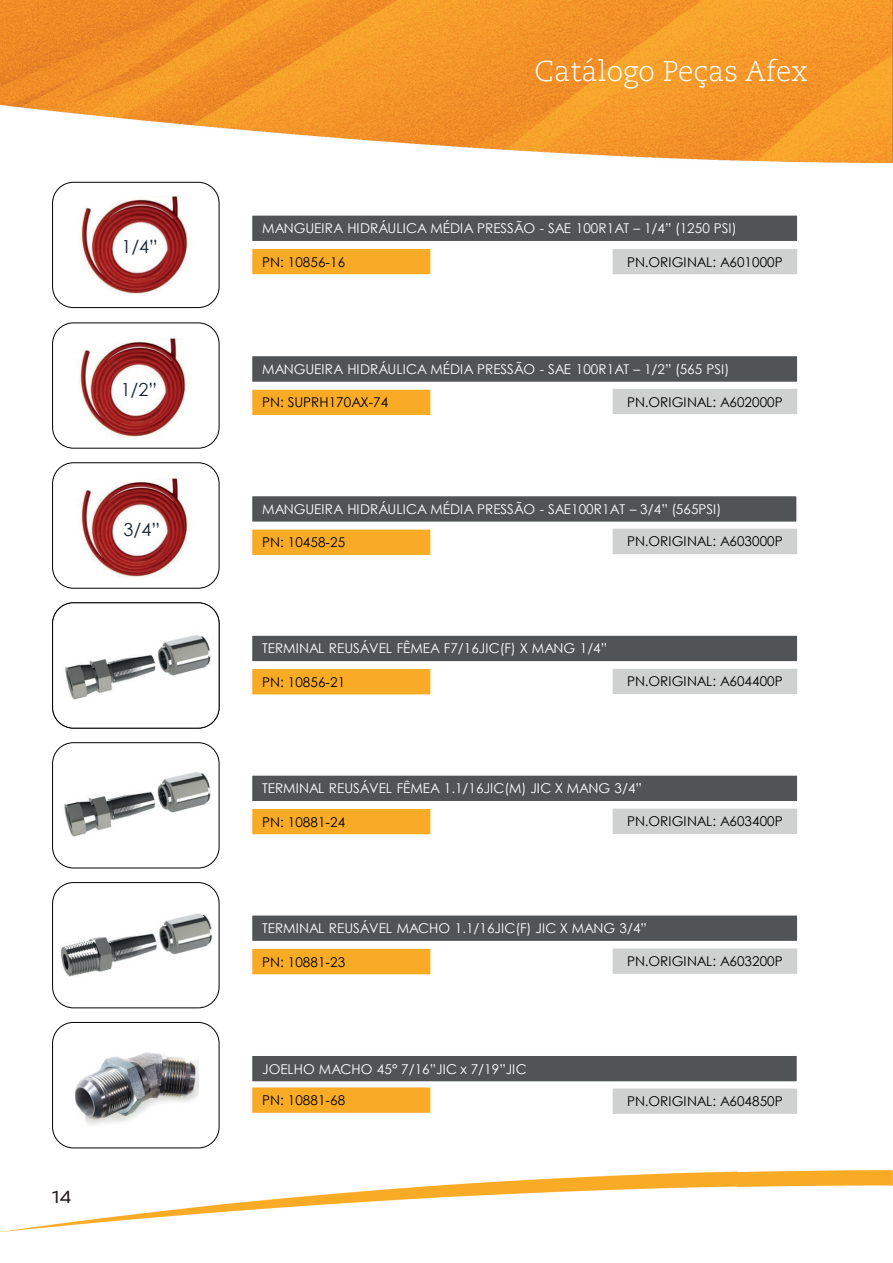
<style>
.page{position:relative;width:893px;height:1263px;background:#fff}
.page>*{position:absolute;margin:0;border:0;box-sizing:border-box;transform-origin:0 0}
.t1{font:300 28.5px "Caecilia LT Pro 45";color:#fff}
.t2{font:18px "Century Gothic";color:#172532}
.t3{font:18px "Canaro";color:#231f20}
.t4{font:13.5px "Century Gothic";color:#fff}
.t5{font:13.5px "Century Gothic";letter-spacing:.005em;color:#000001}
</style>
<div class="page">
<img style="left:0;top:0;width:893px;height:1232px">
<div style="left:52px;top:882px;width:167px;height:126px;background:#fff;border:1px solid #000001;border-radius:21px"></div>
<div style="left:251px;top:1054px;width:547px;height:29px;background:#515455;border:2px solid #fff"></div>
<div style="left:251px;top:1086px;width:181px;height:28px;background:#faab26;border:2px solid #fff"></div>
<div style="left:251px;top:214px;width:548px;height:28px;background:#515455;border:2px solid #fff"></div>
<div style="left:52px;top:182px;width:167px;height:126px;background:#fff;border:1px solid #000001;border-radius:21px"></div>
<div style="left:251px;top:247px;width:181px;height:29px;background:#faab26;border:2px solid #fff"></div>
<div style="left:251px;top:355px;width:548px;height:28px;background:#515455;border:2px solid #fff"></div>
<div style="left:52px;top:322px;width:167px;height:127px;background:#fff;border:1px solid #000001;border-radius:21px"></div>
<div style="left:251px;top:388px;width:181px;height:28px;background:#faab26;border:2px solid #fff"></div>
<div style="left:251px;top:634px;width:548px;height:29px;background:#515455;border:2px solid #fff"></div>
<div style="left:52px;top:462px;width:167px;height:127px;background:#fff;border:1px solid #000001;border-radius:21px"></div>
<div style="left:251px;top:668px;width:181px;height:28px;background:#faab26;border:2px solid #fff"></div>
<div style="left:251px;top:774px;width:548px;height:28px;background:#515455;border:2px solid #fff"></div>
<div style="left:251px;top:807px;width:181px;height:29px;background:#faab26;border:2px solid #fff"></div>
<div style="left:251px;top:914px;width:548px;height:28px;background:#515455;border:2px solid #fff"></div>
<div style="left:52px;top:742px;width:167px;height:126px;background:#fff;border:1px solid #000001;border-radius:21px"></div>
<div style="left:251px;top:947px;width:181px;height:29px;background:#faab26;border:2px solid #fff"></div>
<div style="left:52px;top:1022px;width:167px;height:126px;background:#fff;border:1px solid #000001;border-radius:21px"></div>
<div style="left:52px;top:602px;width:167px;height:126px;background:#fff;border:1px solid #000001;border-radius:21px"></div>
<img style="left:80px;top:195px;width:108px;height:99px">
<img style="left:79px;top:338px;width:108px;height:99px">
<img style="left:64px;top:772px;width:147px;height:65px">
<img style="left:60px;top:913px;width:153px;height:64px">
<img style="left:65px;top:635px;width:146px;height:65px">
<img style="left:75px;top:1052px;width:124px;height:73px">
<img style="left:80px;top:477px;width:109px;height:100px">
<div style="left:251px;top:495px;width:547px;height:28px;background:#515455;border:2px solid #fff"></div>
<div style="left:251px;top:528px;width:181px;height:28px;background:#faab26;border:2px solid #fff"></div>
<div style="left:611px;top:247px;width:188px;height:29px;background:#cfd1d0;border:2px solid #fff"></div>
<div style="left:611px;top:387px;width:188px;height:29px;background:#cfd1d0;border:2px solid #fff"></div>
<div style="left:611px;top:527px;width:188px;height:29px;background:#cfd1d0;border:2px solid #fff"></div>
<div style="left:611px;top:667px;width:188px;height:28px;background:#cfd1d0;border:2px solid #fff"></div>
<div style="left:611px;top:807px;width:188px;height:28px;background:#cfd1d0;border:2px solid #fff"></div>
<div style="left:611px;top:947px;width:188px;height:28px;background:#cfd1d0;border:2px solid #fff"></div>
<div style="left:611px;top:1087px;width:188px;height:28px;background:#cfd1d0;border:2px solid #fff"></div>
<h2 class="t2" style="left:121px;top:234px;width:38px">1/4”</h2>
<h2 class="t2" style="left:121px;top:377px;width:38px">1/2”</h2>
<h2 class="t2" style="left:124px;top:517px;width:38px">3/4”</h2>
<h2 class="t3" style="left:52px;top:1186px;width:21px">14</h2>
<h1 class="t1" style="left:534px;top:53px;width:275px">Catálogo Peças Afex</h1>
<p class="t4" style="left:262px;top:219px;width:476px">MANGUEIRA HIDRÁULICA MÉDIA PRESSÃO - SAE 100R1AT – 1/4” (1250 PSI)</p>
<p class="t5" style="left:262px;top:252px;width:84px">PN: 10856-16</p>
<p class="t5" style="left:627px;top:252px;width:157px">PN.ORIGINAL: A601000P</p>
<p class="t4" style="left:262px;top:360px;width:469px">MANGUEIRA HIDRÁULICA MÉDIA PRESSÃO - SAE 100R1AT – 1/2” (565 PSI)</p>
<p class="t5" style="left:262px;top:393px;width:128px">PN: SUPRH170AX-74</p>
<p class="t5" style="left:627px;top:392px;width:157px">PN.ORIGINAL: A602000P</p>
<p class="t4" style="left:262px;top:500px;width:461px">MANGUEIRA HIDRÁULICA MÉDIA PRESSÃO - SAE100R1AT – 3/4” (565PSI)</p>
<p class="t5" style="left:262px;top:533px;width:84px">PN: 10458-25</p>
<p class="t5" style="left:627px;top:532px;width:157px">PN.ORIGINAL: A603000P</p>
<p class="t4" style="left:262px;top:639px;width:347px">TERMINAL REUSÁVEL FÊMEA F7/16JIC(F) X MANG 1/4”</p>
<p class="t5" style="left:262px;top:672px;width:84px">PN: 10856-21</p>
<p class="t5" style="left:627px;top:672px;width:157px">PN.ORIGINAL: A604400P</p>
<p class="t4" style="left:262px;top:779px;width:381px">TERMINAL REUSÁVEL FÊMEA 1.1/16JIC(M) JIC X MANG 3/4”</p>
<p class="t5" style="left:262px;top:812px;width:84px">PN: 10881-24</p>
<p class="t5" style="left:627px;top:812px;width:157px">PN.ORIGINAL: A603400P</p>
<p class="t4" style="left:262px;top:919px;width:386px">TERMINAL REUSÁVEL MACHO 1.1/16JIC(F) JIC X MANG 3/4”</p>
<p class="t5" style="left:262px;top:952px;width:84px">PN: 10881-23</p>
<p class="t5" style="left:627px;top:952px;width:157px">PN.ORIGINAL: A603200P</p>
<p class="t4" style="left:262px;top:1059px;width:266px">JOELHO MACHO 45° 7/16”JIC x 7/19”JIC</p>
<p class="t5" style="left:262px;top:1091px;width:84px">PN: 10881-68</p>
<p class="t5" style="left:627px;top:1092px;width:157px">PN.ORIGINAL: A604850P</p>
</div>
